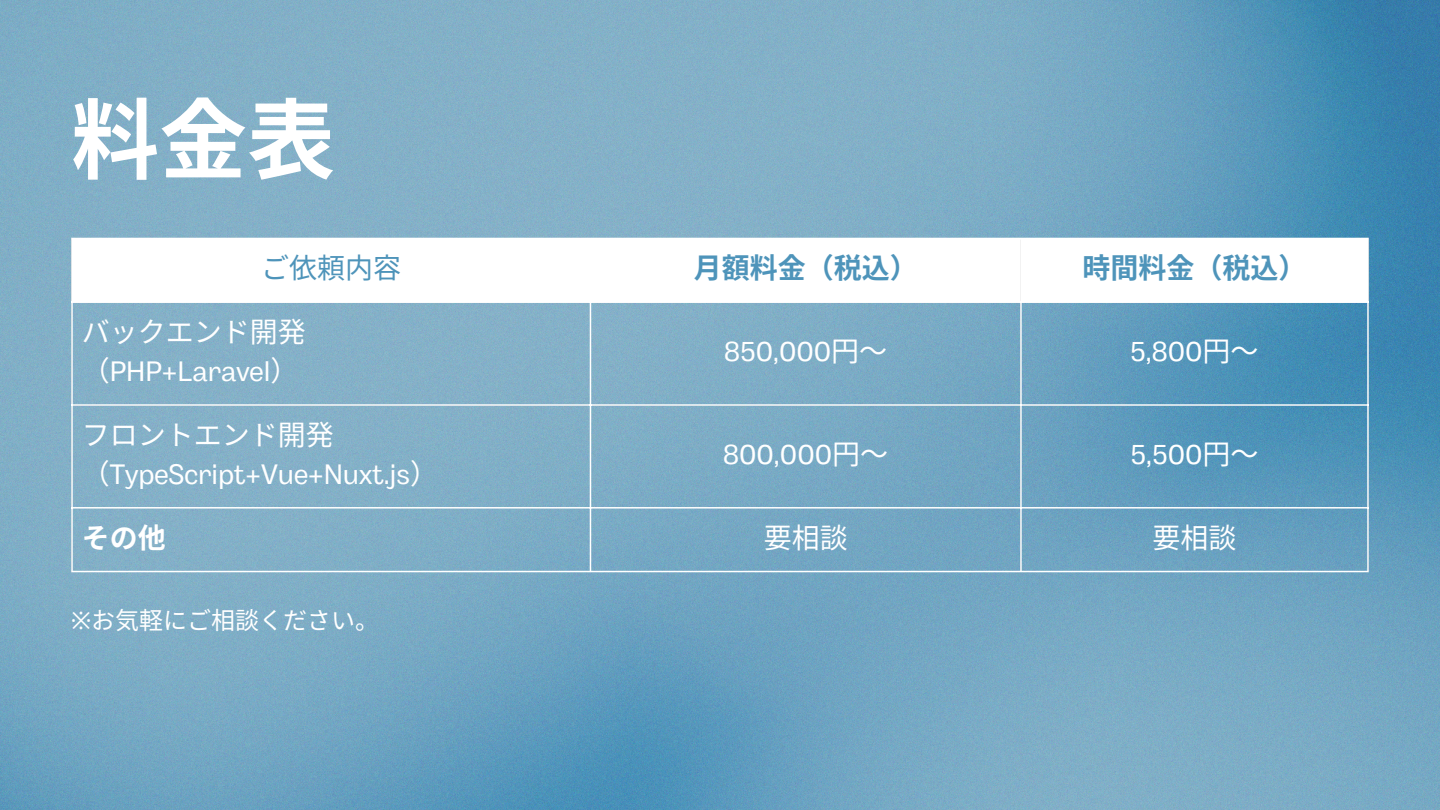
<style>
.page{position:relative;width:1440px;height:810px;background:#fff}
.page>*{position:absolute;margin:0;border:0;box-sizing:border-box;transform-origin:0 0}
.t1{font:700 88px "Noto Sans CJ Ksc";color:#fff}
.t2{font:28px/39px "Body Grotesque";color:#fff}
.t3{font:700 28px "Noto Sans CJ Ksc";color:#4e94ba}
.t4{font:28px "Noto Sans CJ Ksc";color:#fff}
.t5{font:28px "Noto Sans CJ Ksc";color:#4e94ba}
.t6{font:700 28px "Noto Sans CJ Ksc";color:#fff}
.t7{font:24px "Noto Sans CJ Ksc";color:#fff}
.s1{font-family:"Noto Sans CJ Ksc"}
.s2{font-family:"Noto Sans"}
</style>
<div class="page">
<img style="left:0;top:0;width:1440px;height:810px">
<svg style="left:73px;top:239px;width:1294px;height:62px"></svg>
<hr style="left:71px;top:239px;width:2px;height:332px;background:#fff">
<hr style="left:590px;top:239px;width:1px;height:332px;background:#fff">
<hr style="left:1020px;top:239px;width:2px;height:332px;background:#fff">
<hr style="left:1367px;top:239px;width:2px;height:332px;background:#fff">
<hr style="left:71px;top:238px;width:1298px;height:1px;background:#fff">
<hr style="left:71px;top:301px;width:1298px;height:2px;background:#fff">
<hr style="left:71px;top:404px;width:1298px;height:2px;background:#fff">
<hr style="left:71px;top:507px;width:1298px;height:2px;background:#fff">
<hr style="left:71px;top:571px;width:1298px;height:1px;background:#fff">
<p class="t1" style="left:71px;top:70px;width:262px">料金表</p>
<h1 class="t5" style="left:261px;top:246px;width:139px">ご依頼内容</h1>
<p class="t3" style="left:694px;top:246px;width:225px">月額料金（税込）</p>
<p class="t3" style="left:1082px;top:246px;width:225px">時間料金（税込）</p>
<p class="t4" style="left:82px;top:309px;width:225px">バックエンド開発</p>
<p class="t2" style="left:82px;top:354px;width:218px"><span class="s1">（</span>PHP+Laravel<span class="s1">）</span></p>
<p class="t2" style="left:724px;top:334px;width:165px">850,000<span class="s1">円〜</span></p>
<p class="t2" style="left:1130px;top:334px;width:130px">5,800<span class="s1">円〜</span></p>
<p class="t2" style="left:82px;top:418px;width:358px"><span class="s1">フロントエンド開発（</span>TypeScript+Vue+Nuxt.js<span class="s1">）</span></p>
<p class="t2" style="left:723px;top:437px;width:166px">800,000<span class="s1">円〜</span></p>
<p class="t2" style="left:1130px;top:437px;width:130px">5,500<span class="s1">円〜</span></p>
<p class="t6" style="left:82px;top:515px;width:85px">その他</p>
<p class="t4" style="left:764px;top:515px;width:83px">要相談</p>
<p class="t4" style="left:1152px;top:515px;width:83px">要相談</p>
<p class="t7" style="left:71px;top:601px;width:310px"><span class="s2">※</span>お気軽にご相談ください。</p>
</div>
